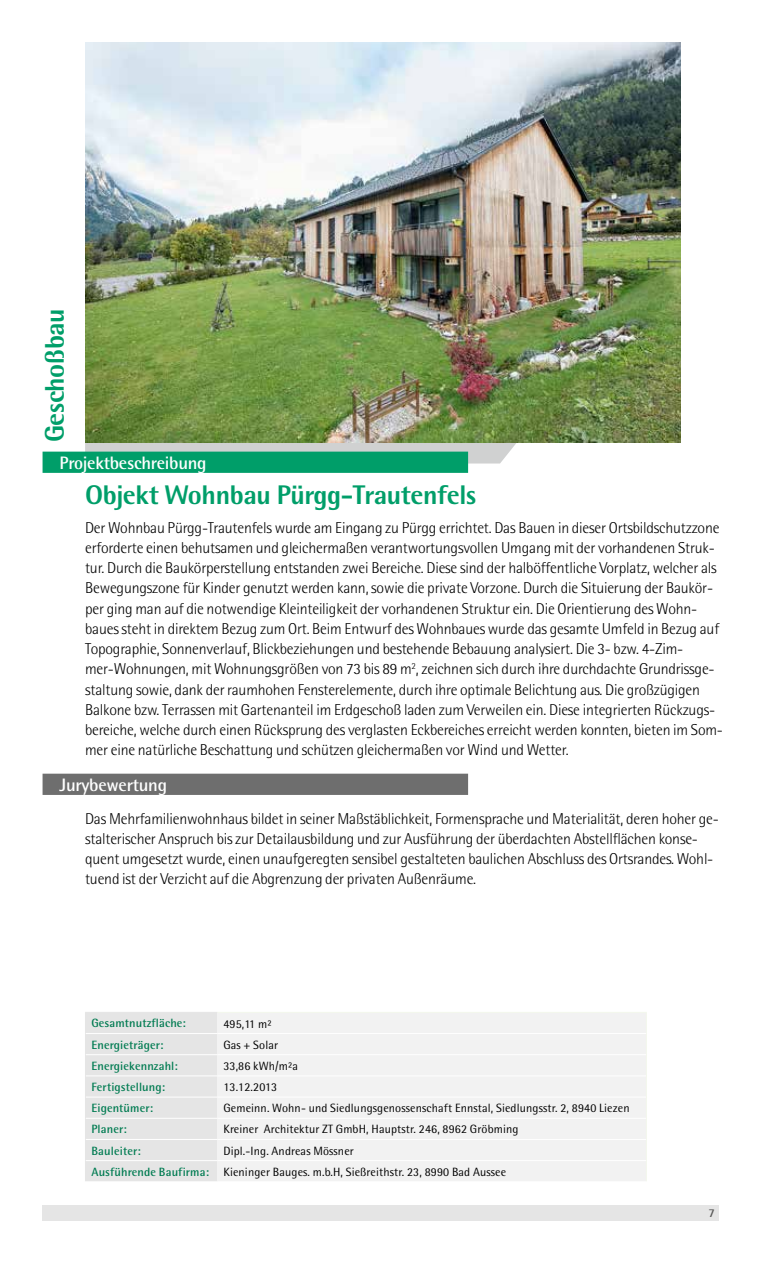
<style>
.page{position:relative;width:766px;height:1263px;background:#fff}
.page>*{position:absolute;margin:0;border:0;box-sizing:border-box;transform-origin:0 0}
.t1{font:800 27px "Rotis Semi Sans";letter-spacing:-.015em;color:#009e69}
.t2{font:700 18px "Rotis Semi Sans";letter-spacing:-.015em;color:#fff}
.t3{font:300 15.75px/20.2px "Rotis Semi Sans";letter-spacing:-.01em;color:#000}
.t4{font:12px/21.1px "Rotis Semi Sans";letter-spacing:.01em;color:#000}
.t5{font:700 12px "Rotis Semi Sans";letter-spacing:.01em;color:#007b51}
.t6{font:700 12px "Rotis Semi Sans";color:#565655}
.s1{font-weight:700;color:#007b51}
</style>
<div class="page">
<svg style="left:85px;top:442px;width:432px;height:21px;background:#c3cac3"></svg>
<div style="left:43px;top:1205px;width:676px;height:15px;background:#e5e5e5"></div>
<div style="left:217px;top:1013px;width:429px;height:168px;background:#f2f2f2"></div>
<div style="left:85px;top:1013px;width:132px;height:168px;background:#e5e5e5"></div>
<hr style="left:85px;top:1012px;width:132px;height:1px;background:#e5e5e5">
<hr style="left:86px;top:1033px;width:131px;height:1px;background:#fff">
<hr style="left:86px;top:1054px;width:131px;height:1px;background:#fff">
<hr style="left:86px;top:1075px;width:131px;height:1px;background:#fff">
<hr style="left:86px;top:1097px;width:131px;height:1px;background:#fff">
<hr style="left:86px;top:1118px;width:131px;height:1px;background:#fff">
<hr style="left:86px;top:1139px;width:131px;height:1px;background:#fff">
<hr style="left:86px;top:1160px;width:131px;height:1px;background:#fff">
<hr style="left:217px;top:1012px;width:429px;height:1px;background:#f4f8ed">
<svg style="left:646px;top:1013px;width:1px;height:168px"></svg>
<hr style="left:217px;top:1033px;width:429px;height:1px;background:#fff">
<hr style="left:217px;top:1054px;width:429px;height:1px;background:#fff">
<hr style="left:217px;top:1075px;width:429px;height:1px;background:#fff">
<hr style="left:217px;top:1097px;width:429px;height:1px;background:#fff">
<hr style="left:217px;top:1118px;width:429px;height:1px;background:#fff">
<hr style="left:217px;top:1139px;width:429px;height:1px;background:#fff">
<hr style="left:217px;top:1160px;width:429px;height:1px;background:#fff">
<img style="left:85px;top:43px;width:595px;height:399px">
<div style="left:43px;top:452px;width:425px;height:21px;background:#009e69"></div>
<div style="left:43px;top:774px;width:425px;height:21px;background:#6e6e6e"></div>
<h1 class="t1" style="left:38px;top:442px;width:136px;rotate:-90deg">Geschoßbau</h1>
<p class="t2" style="left:60px;top:451px;width:148px">Projektbeschreibung</p>
<h1 class="t1" style="left:85px;top:478px;width:392px">Objekt Wohnbau Pürgg-Trautenfels</h1>
<p class="t3" style="left:85px;top:517px;width:639px">Der Wohnbau Pürgg-Trautenfels wurde am Eingang zu Pürgg errichtet. Das Bauen in dieser Ortsbildschutzzone erforderte einen behutsamen und gleichermaßen verantwortungsvollen Umgang mit der vorhandenen Struk&shy;tur. Durch die Baukörperstellung entstanden zwei Bereiche. Diese sind der halböffentliche Vorplatz, welcher als Bewegungszone für Kinder genutzt werden kann, sowie die private Vorzone. Durch die Situierung der Baukör&shy;per ging man auf die notwendige Kleinteiligkeit der vorhandenen Struktur ein. Die Orientierung des Wohn&shy;baues steht in direktem Bezug zum Ort. Beim Entwurf des Wohnbaues wurde das gesamte Umfeld in Bezug auf Topographie, Sonnenverlauf, Blickbeziehungen und bestehende Bebauung analysiert. Die 3- bzw. 4-Zim&shy;mer-Wohnungen, mit Wohnungsgrößen von 73 bis 89 m<sup>2</sup>, zeichnen sich durch ihre durchdachte Grundrissge&shy;staltung sowie, dank der raumhohen Fensterelemente, durch ihre optimale Belichtung aus. Die großzügigen Balkone bzw. Terrassen mit Gartenanteil im Erdgeschoß laden zum Verweilen ein. Diese integrierten Rückzugs&shy;bereiche, welche durch einen Rücksprung des verglasten Eckbereiches erreicht werden konnten, bieten im Som&shy;mer eine natürliche Beschattung und schützen gleichermaßen vor Wind und Wetter.</p>
<p class="t2" style="left:60px;top:773px;width:109px">Jurybewertung</p>
<p class="t3" style="left:85px;top:808px;width:635px">Das Mehrfamilienwohnhaus bildet in seiner Maßstäblichkeit, Formensprache und Materialität, deren hoher ge&shy;stalterischer Anspruch bis zur Detailausbildung und zur Ausführung der überdachten Abstellflächen konse&shy;quent umgesetzt wurde, einen unaufgeregten sensibel gestalteten baulichen Abschluss des Ortsrandes. Wohl&shy;tuend ist der Verzicht auf die Abgrenzung der privaten Außenräume.</p>
<p class="t5" style="left:91px;top:1016px;width:96px">Gesamtnutzfläche:</p>
<p class="t4" style="left:223px;top:1013px;width:50px">495,11 m²</p>
<p class="t5" style="left:91px;top:1037px;width:73px">Energieträger:</p>
<p class="t4" style="left:223px;top:1034px;width:56px">Gas + Solar</p>
<p class="t5" style="left:91px;top:1058px;width:88px">Energiekennzahl:</p>
<p class="t4" style="left:223px;top:1055px;width:76px">33,86 kWh/m²a</p>
<p class="t5" style="left:91px;top:1079px;width:75px">Fertigstellung:</p>
<p class="t4" style="left:223px;top:1076px;width:55px">13.12.2013</p>
<p class="t5" style="left:91px;top:1101px;width:63px">Eigentümer:</p>
<p class="t4" style="left:223px;top:1097px;width:407px">Gemeinn. Wohn- und Siedlungsgenossenschaft Ennstal, Siedlungsstr. 2, 8940 Liezen</p>
<p class="t5" style="left:91px;top:1122px;width:37px">Planer:</p>
<p class="t4" style="left:223px;top:1119px;width:296px">Kreiner Architektur ZT GmbH, Hauptstr. 246, 8962 Gröbming</p>
<p class="t5" style="left:91px;top:1143px;width:51px">Bauleiter:</p>
<p class="t4" style="left:91px;top:1140px;width:416px;text-indent:132px">Dipl.-Ing. Andreas Mössner<br><span class="s1">Ausführende Baufirma:</span> Kieninger Bauges. m.b.H, Sießreithstr. 23, 8990 Bad Aussee</p>
<p class="t6" style="left:708px;top:1205px;width:8px">7</p>
</div>
